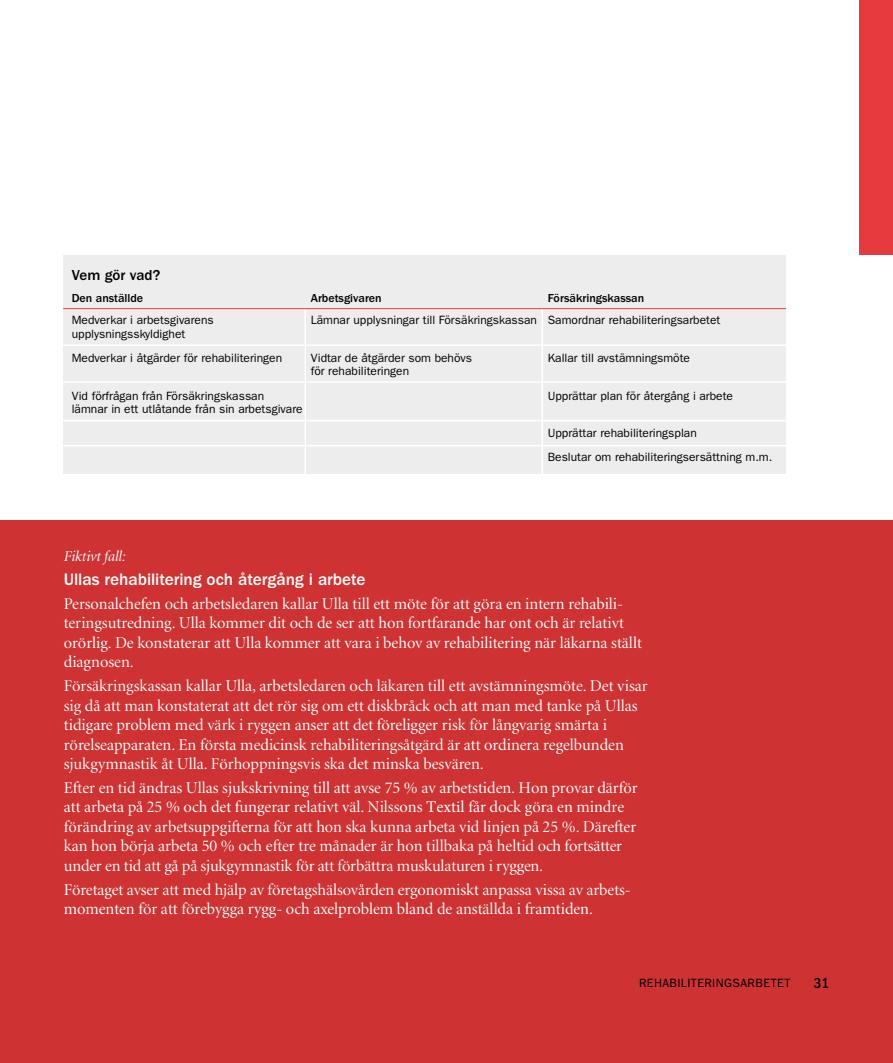
<style>
.page{position:relative;width:893px;height:1063px;background:#fff}
.page>*{position:absolute;margin:0;border:0;box-sizing:border-box;transform-origin:0 0}
.t1{font:500 17.25px "ITC Franklin Gothic Std";letter-spacing:-.005em;color:#fff}
.t2{font:16.5px/19.5px "Minion Display";color:#fff}
.t3{font:italic 15px "Minion Display";color:#fff}
.t4{font:500 15px "ITC Franklin Gothic Std";color:#000}
.t5{font:500 condensed 15px "ITC Franklin Gothic Std";color:#000}
.t6{font:12px/24.2px "ITC Franklin Gothic Std";color:#000}
.t7{font:12px "ITC Franklin Gothic Std";letter-spacing:.035em;color:#000}
.t8{font:500 12px "ITC Franklin Gothic Std";color:#000}
.s1{font-family:"Minion Pro"}
</style>
<div class="page">
<div style="left:859px;top:0;width:34px;height:255px;background:#e53a3e"></div>
<div style="left:0;top:521px;width:893px;height:542px;background:#ce3232"></div>
<div style="left:63px;top:255px;width:723px;height:219px;background:#eeeded"></div>
<hr style="left:305px;top:308px;width:1px;height:176px;background:#fff">
<hr style="left:542px;top:308px;width:1px;height:175px;background:#fff">
<hr style="left:50px;top:344px;width:742px;height:2px;background:#fff">
<hr style="left:54px;top:381px;width:741px;height:2px;background:#fff">
<hr style="left:50px;top:420px;width:744px;height:1px;background:#fff">
<hr style="left:50px;top:445px;width:744px;height:1px;background:#fff">
<hr style="left:63px;top:308px;width:723px;height:1px;background:#e53a3e">
<p class="t4" style="left:72px;top:267px;width:90px">Vem gör vad?</p>
<p class="t8" style="left:72px;top:292px;width:73px">Den anställde</p>
<p class="t8" style="left:311px;top:292px;width:72px">Arbetsgivaren</p>
<p class="t8" style="left:548px;top:292px;width:98px">Försäkringskassan</p>
<p class="t6" style="left:72px;top:308px;width:144px">Medverkar i arbetsgivarens</p>
<p class="t6" style="left:311px;top:308px;width:411px">Lämnar upplysningar till Försäkringskassan Samordnar rehabiliteringsarbetet</p>
<p class="t6" style="left:72px;top:322px;width:212px">upplysningsskyldighet<br>Medverkar i åtgärder för rehabiliteringen</p>
<p class="t6" style="left:311px;top:346px;width:163px">Vidtar de åtgärder som behövs</p>
<p class="t6" style="left:548px;top:346px;width:144px">Kallar till avstämningsmöte</p>
<p class="t6" style="left:311px;top:359px;width:100px">för rehabiliteringen</p>
<p class="t6" style="left:72px;top:384px;width:194px">Vid förfrågan från Försäkringskassan</p>
<p class="t6" style="left:548px;top:384px;width:187px">Upprättar plan för återgång i arbete</p>
<p class="t6" style="left:72px;top:397px;width:232px">lämnar in ett utlåtande från sin arbetsgivare</p>
<p class="t6" style="left:548px;top:421px;width:226px">Upprättar rehabiliteringsplan<br>Beslutar om rehabiliteringsersättning m.m.</p>
<p class="t3" style="left:64px;top:549px;width:63px">Fiktivt fall:</p>
<p class="t1" style="left:64px;top:570px;width:303px">Ullas rehabilitering och återgång i arbete</p>
<p class="t2" style="left:64px;top:595px;width:580px">Personalchefen och arbetsledaren kallar Ulla till ett möte för att göra en intern rehabili&shy;teringsutredning. Ulla kommer dit och de ser att hon fortfarande har ont och är relativt orörlig. De konstaterar att Ulla kommer att vara i behov av rehabilitering när läkarna ställt diagnosen.</p>
<p class="t2" style="left:64px;top:677px;width:585px">Försäkringskassan kallar Ulla, arbetsledaren och läkaren till ett avstämningsmöte. Det visar sig då att man konstaterat att det rör sig om ett diskbråck och att man med tanke på Ullas tidigare problem med värk i ryggen anser att det föreligger risk för långvarig smärta i rörelseapparaten. En första medicinsk rehabiliteringsåtgärd är att ordinera regelbunden sjukgymnastik åt Ulla. Förhoppningsvis ska det minska besvären.</p>
<p class="t2" style="left:64px;top:779px;width:575px">Efter en tid ändras Ullas sjukskrivning till att avse 75 % av arbetstiden. Hon provar därför att arbeta på 25 % och det fungerar relativt väl. Nilssons <span class="s1">Textil</span> får dock göra en mindre förändring av arbetsuppgifterna för att hon ska kunna arbeta vid linjen på 25 %. Därefter kan hon börja arbeta 50 % och efter tre månader är hon tillbaka på heltid och fortsätter under en tid att gå på sjukgymnastik för att förbättra muskulaturen i ryggen.</p>
<p class="t2" style="left:64px;top:880px;width:567px">Företaget avser att med hjälp av företagshälsovården ergonomiskt anpassa vissa av arbets&shy;momenten för att förebygga rygg- och axelproblem bland de anställda i framtiden.</p>
<p class="t7" style="left:639px;top:977px;width:153px">REHABILITERINGSARBETET</p>
<p class="t5" style="left:814px;top:975px;width:17px">31</p>
<p class="t7" style="left:643px;top:977px;width:153px">REHABILITERINGSARBETET</p>
</div>
